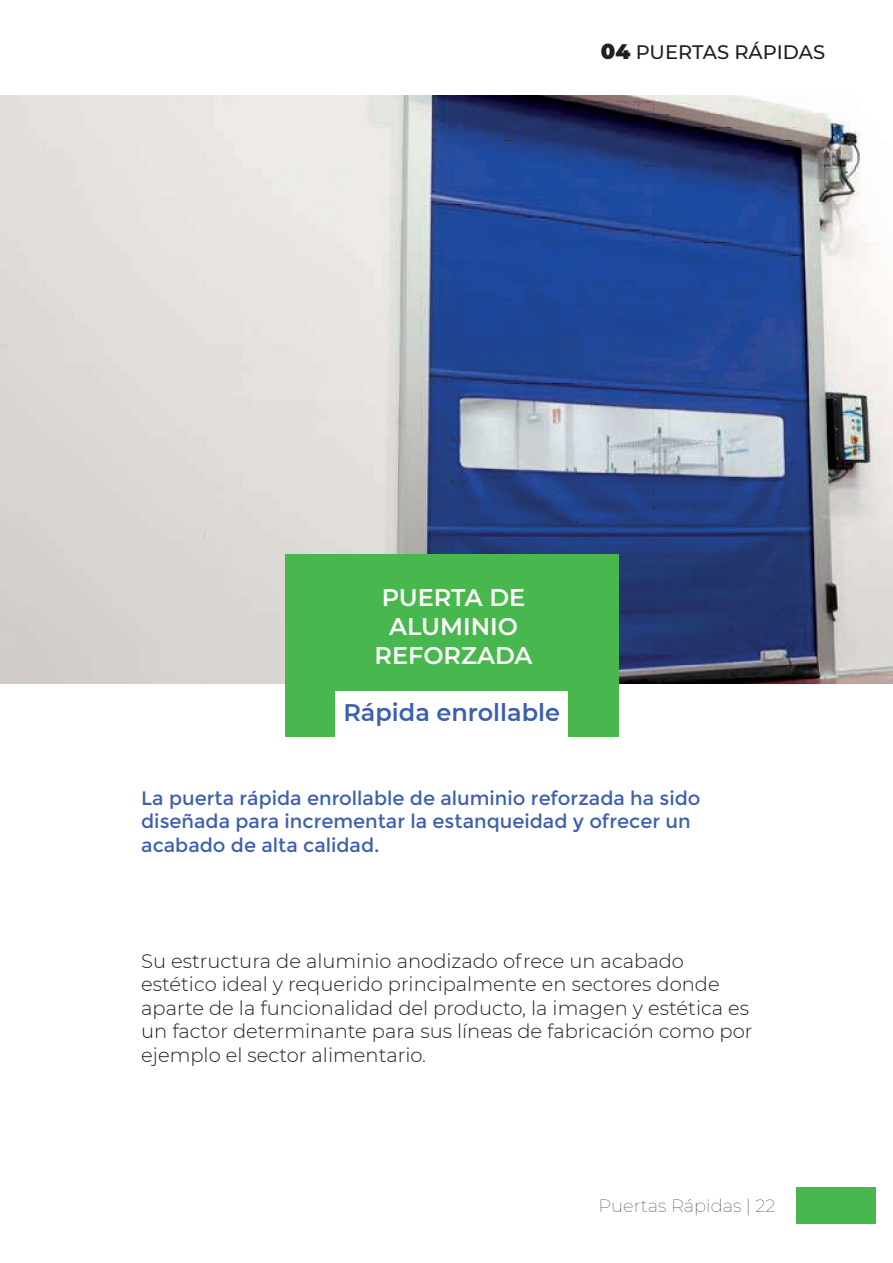
<style>
.page{position:relative;width:893px;height:1263px;background:#fff}
.page>*{position:absolute;margin:0;border:0;box-sizing:border-box;transform-origin:0 0}
.t1{font:600 24px/28.8px "Montserrat";color:#fff;text-align:center}
.t2{font:600 24px "Montserrat";color:#3c60ac}
.t3{font:300 19.5px/23.4px "Montserrat";color:#231f20}
.t4{font:19.5px/23.4px "Montserrat";color:#3c60ac}
.t5{font:500 19.5px "Montserrat";color:#231f20}
.t6{font:100 18px "Montserrat";color:#231f20}
.s1{font-weight:900;font-size:21px}
</style>
<div class="page">
<div style="left:797px;top:1187px;width:79px;height:37px;background:#48b74d"></div>
<img style="left:0;top:96px;width:893px;height:587px">
<div style="left:285px;top:554px;width:334px;height:183px;background:#48b74d"></div>
<div style="left:335px;top:692px;width:233px;height:45px;background:#fff"></div>
<p class="t5" style="left:601px;top:38px;width:226px"><span class="s1">04</span> PUERTAS RÁPIDAS</p>
<p class="t1" style="left:375px;top:582px;width:159px">PUERTA DE<br>ALUMINIO<br>REFORZADA</p>
<p class="t2" style="left:343px;top:696px;width:218px">Rápida enrollable</p>
<p class="t4" style="left:141px;top:787px;width:561px">La puerta rápida enrollable de aluminio reforzada ha sido diseñada para incrementar la estanqueidad y ofrecer un acabado de alta calidad.</p>
<p class="t3" style="left:141px;top:949px;width:613px">Su estructura de aluminio anodizado ofrece un acabado estético ideal y requerido principalmente en sectores donde aparte de la funcionalidad del producto, la imagen y estética es un factor determinante para sus líneas de fabricación como por ejemplo el sector alimentario.</p>
<p class="t6" style="left:598px;top:1194px;width:179px">Puertas Rápidas | 22</p>
</div>
